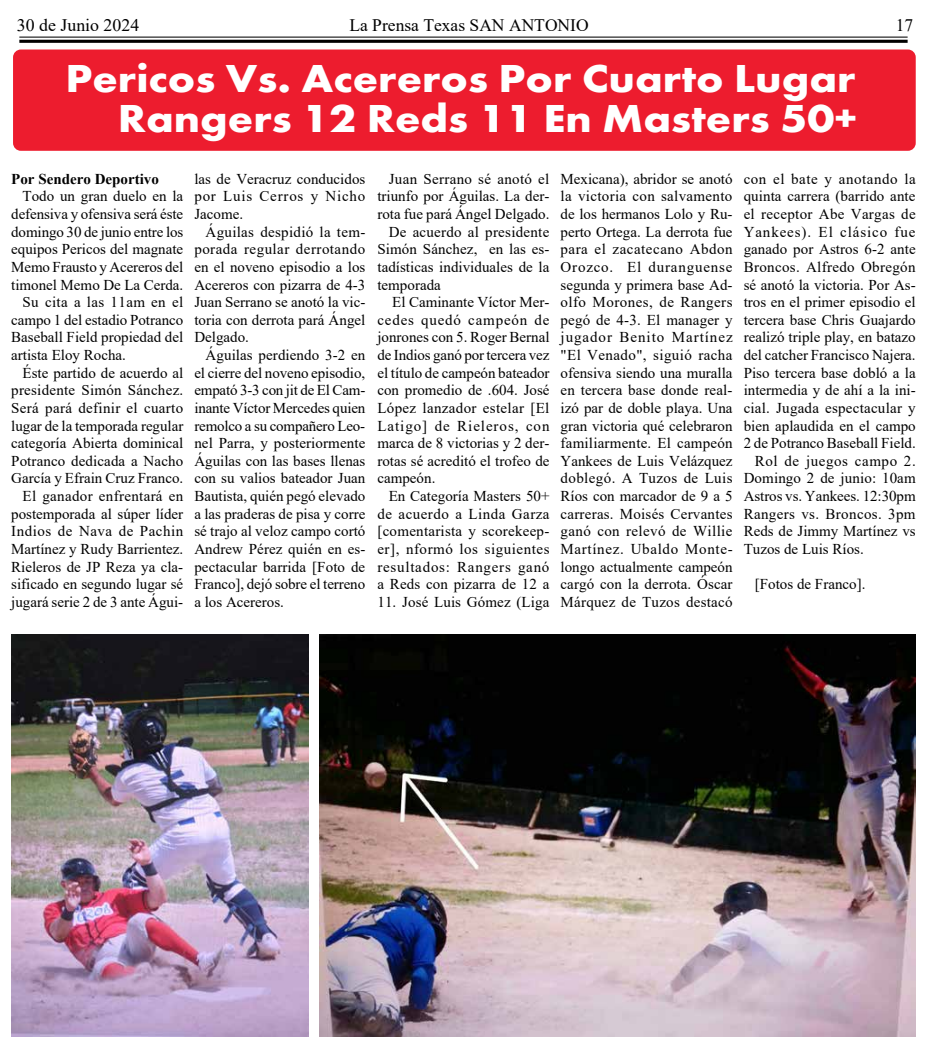
<style>
.page{position:relative;width:927px;height:1048px;background:#fff}
.page>*{position:absolute;margin:0;border:0;box-sizing:border-box;transform-origin:0 0}
.t1{font:700 40.5px/40.5px "Futura PT";color:#fff;text-align:right;scale:1.11 1}
.t2{font:17.5px "Times New Roman";color:#000}
.t3{font:15px/17.6px "Times New Roman";color:#000;text-align:justify}
.t4{font:15px "Times New Roman";letter-spacing:.02em;color:#000}
.t5{font:15px "Times New Roman";letter-spacing:.035em;color:#000}
.t6{font:15px "Times New Roman";letter-spacing:.06em;color:#000}
.t7{font:15px "Times New Roman";letter-spacing:.03em;color:#000}
.t8{font:15px "Times New Roman";letter-spacing:.05em;color:#000}
.t9{font:15px "Times New Roman";letter-spacing:.025em;color:#000}
.t10{font:700 15px "Times New Roman";color:#000}
.t11{font:15px "Times New Roman";letter-spacing:.055em;color:#000}
.t12{font:15px "Times New Roman";letter-spacing:.04em;color:#000}
</style>
<div class="page">
<hr style="left:19px;top:37px;width:888px;height:1px;background:#000">
<hr style="left:19px;top:40px;width:888px;height:3px;background:#000">
<div style="left:13px;top:50px;width:902px;height:101px;background:#ed1c2e;border-radius:8px"></div>
<img style="left:320px;top:635px;width:595px;height:401px">
<img style="left:11px;top:635px;width:297px;height:401px">
<p class="t2" style="left:17px;top:13px;width:124px">30 de Junio 2024</p>
<p class="t2" style="left:349px;top:13px;width:241px">La Prensa Texas SAN ANTONIO</p>
<p class="t2" style="left:895px;top:13px;width:19px">17</p>
<h1 class="t1" style="left:65px;top:57px;width:714px">Pericos Vs. Acereros Por Cuarto Lugar<br>Rangers 12 Reds 11 En Masters 50+</h1>
<p class="t10" style="left:11px;top:168px;width:149px">Por Sendero Deportivo</p>
<p class="t3" style="left:22px;top:187px;width:162px">Todo un gran duelo en la</p>
<p class="t3" style="left:11px;top:205px;width:173px">defensiva y ofensiva será éste</p>
<p class="t3" style="left:11px;top:222px;width:173px">domingo 30 de junio entre los</p>
<p class="t3" style="left:11px;top:240px;width:173px">equipos Pericos del magnate</p>
<p class="t3" style="left:11px;top:257px;width:173px">Memo Frausto y Acereros del</p>
<p class="t3" style="left:11px;top:275px;width:173px">timonel Memo De La Cerda.</p>
<p class="t4" style="left:22px;top:291px;width:162px">Su cita a las 11am en el</p>
<p class="t3" style="left:11px;top:310px;width:173px">campo 1 del estadio Potranco</p>
<p class="t3" style="left:11px;top:328px;width:173px">Baseball Field propiedad del</p>
<p class="t3" style="left:11px;top:346px;width:116px">artista Eloy Rocha.</p>
<p class="t3" style="left:22px;top:363px;width:162px">Éste partido de acuerdo al</p>
<p class="t3" style="left:11px;top:381px;width:173px">presidente Simón Sánchez.</p>
<p class="t4" style="left:11px;top:397px;width:173px">Será pará definir el cuarto</p>
<p class="t3" style="left:11px;top:416px;width:173px">lugar de la temporada regular</p>
<p class="t3" style="left:11px;top:434px;width:173px">categoría Abierta dominical</p>
<p class="t3" style="left:11px;top:451px;width:173px">Potranco dedicada a Nacho</p>
<p class="t3" style="left:11px;top:469px;width:173px">García y Efrain Cruz Franco.</p>
<p class="t4" style="left:22px;top:485px;width:162px">El ganador enfrentará en</p>
<p class="t3" style="left:11px;top:504px;width:173px">postemporada al súper líder</p>
<p class="t7" style="left:11px;top:521px;width:173px">Indios de Nava de Pachin</p>
<p class="t3" style="left:11px;top:539px;width:173px">Martínez y Rudy Barrientez.</p>
<p class="t3" style="left:11px;top:557px;width:173px">Rieleros de JP Reza ya cla-</p>
<p class="t3" style="left:11px;top:575px;width:173px">sificado en segundo lugar sé</p>
<p class="t3" style="left:11px;top:592px;width:173px">jugará serie 2 de 3 ante Águi-</p>
<p class="t3" style="left:194px;top:169px;width:172px">las de Veracruz conducidos por Luis Cerros y Nicho Jacome.</p>
<p class="t3" style="left:194px;top:222px;width:172px;text-indent:11px">Águilas despidió la tem&shy;porada regular derrotando en el noveno episodio a los Acereros con pizarra de 4-3<br>Juan Serrano se anotó la vic&shy;toria con derrota pará Ángel Delgado.</p>
<p class="t3" style="left:194px;top:346px;width:172px;text-indent:11px">Águilas perdiendo 3-2 en el cierre del noveno episodio, empató 3-3 con jit de El Cam&shy;inante Víctor Mercedes quien remolco a su compañero Leo&shy;nel Parra, y posteriormente Águilas con las bases llenas con su valios bateador Juan Bautista, quién pegó elevado a las praderas de pisa y corre sé trajo al veloz campo cortó Andrew Pérez quién en es&shy;pectacular barrida [Foto de Franco], dejó sobre el terreno a los Acereros.</p>
<p class="t4" style="left:388px;top:168px;width:162px">Juan Serrano sé anotó el</p>
<p class="t3" style="left:377px;top:187px;width:173px">triunfo por Águilas. La der-</p>
<p class="t3" style="left:377px;top:205px;width:173px">rota fue pará Ángel Delgado.</p>
<p class="t4" style="left:388px;top:221px;width:162px">De acuerdo al presidente</p>
<p class="t3" style="left:377px;top:240px;width:173px">Simón Sánchez, en las es-</p>
<p class="t3" style="left:377px;top:257px;width:173px">tadísticas individuales de la</p>
<p class="t3" style="left:377px;top:275px;width:65px">temporada</p>
<p class="t3" style="left:392px;top:293px;width:159px">El Caminante Víctor Mer-</p>
<p class="t11" style="left:377px;top:309px;width:173px">cedes quedó campeón de</p>
<p class="t3" style="left:377px;top:328px;width:173px">jonrones con 5. Roger Bernal</p>
<p class="t3" style="left:377px;top:346px;width:173px">de Indios ganó por tercera vez</p>
<p class="t3" style="left:377px;top:363px;width:173px">el título de campeón bateador</p>
<p class="t3" style="left:377px;top:381px;width:173px">con promedio de .604. José</p>
<p class="t4" style="left:377px;top:397px;width:173px">López lanzador estelar [El</p>
<p class="t6" style="left:377px;top:415px;width:173px">Latigo] de Rieleros, con</p>
<p class="t3" style="left:377px;top:434px;width:173px">marca de 8 victorias y 2 der-</p>
<p class="t3" style="left:377px;top:451px;width:173px">rotas sé acreditó el trofeo de</p>
<p class="t3" style="left:377px;top:469px;width:59px">campeón.</p>
<p class="t3" style="left:388px;top:487px;width:162px">En Categoría Masters 50+</p>
<p class="t7" style="left:377px;top:503px;width:173px">de acuerdo a Linda Garza</p>
<p class="t3" style="left:377px;top:522px;width:173px">[comentarista y scorekeep-</p>
<p class="t5" style="left:377px;top:538px;width:173px">er], nformó los siguientes</p>
<p class="t8" style="left:377px;top:556px;width:173px">resultados: Rangers ganó</p>
<p class="t3" style="left:377px;top:575px;width:173px">a Reds con pizarra de 12 a</p>
<p class="t3" style="left:377px;top:592px;width:173px">11. José Luis Gómez (Liga</p>
<p class="t3" style="left:560px;top:169px;width:173px">Mexicana), abridor se anotó la victoria con salvamento de los hermanos Lolo y Ru&shy;perto Ortega. La derrota fue para el zacatecano Abdon Orozco. El duranguense segunda y primera base Ad&shy;olfo Morones, de Rangers pegó de 4-3. El manager y jugador Benito Martínez "El Venado", siguió racha ofensiva siendo una muralla en tercera base donde real&shy;izó par de doble playa. Una gran victoria qué celebraron familiarmente. El campeón Yankees de Luis Velázquez doblegó. A Tuzos de Luis Ríos con marcador de 9 a 5 carreras. Moisés Cervantes ganó con relevó de Willie Martínez. Ubaldo Monte&shy;longo actualmente campeón cargó con la derrota. Óscar Márquez de Tuzos destacó</p>
<p class="t5" style="left:743px;top:168px;width:173px">con el bate y anotando la</p>
<p class="t3" style="left:743px;top:187px;width:173px">quinta carrera (barrido ante</p>
<p class="t4" style="left:743px;top:203px;width:173px">el receptor Abe Vargas de</p>
<p class="t6" style="left:743px;top:221px;width:173px">Yankees). El clásico fue</p>
<p class="t3" style="left:743px;top:240px;width:173px">ganado por Astros 6-2 ante</p>
<p class="t4" style="left:743px;top:256px;width:173px">Broncos. Alfredo Obregón</p>
<p class="t3" style="left:743px;top:275px;width:173px">sé anotó la victoria. Por As-</p>
<p class="t3" style="left:743px;top:293px;width:173px">tros en el primer episodio el</p>
<p class="t3" style="left:743px;top:310px;width:173px">tercera base Chris Guajardo</p>
<p class="t3" style="left:743px;top:328px;width:173px">realizó triple play, en batazo</p>
<p class="t3" style="left:743px;top:346px;width:173px">del catcher Francisco Najera.</p>
<p class="t3" style="left:743px;top:363px;width:173px">Piso tercera base dobló a la</p>
<p class="t3" style="left:743px;top:381px;width:173px">intermedia y de ahí a la ini-</p>
<p class="t3" style="left:743px;top:398px;width:173px">cial. Jugada espectacular y</p>
<p class="t3" style="left:743px;top:416px;width:173px">bien aplaudida en el campo</p>
<p class="t3" style="left:743px;top:434px;width:173px">2 de Potranco Baseball Field.</p>
<p class="t12" style="left:754px;top:450px;width:162px">Rol de juegos campo 2.</p>
<p class="t3" style="left:743px;top:469px;width:173px">Domingo 2 de junio: 10am</p>
<p class="t3" style="left:743px;top:487px;width:173px">Astros vs. Yankees. 12:30pm</p>
<p class="t9" style="left:743px;top:503px;width:173px">Rangers vs. Broncos. 3pm</p>
<p class="t3" style="left:743px;top:522px;width:173px">Reds de Jimmy Martínez vs</p>
<p class="t3" style="left:743px;top:539px;width:121px">Tuzos de Luis Ríos.</p>
<p class="t3" style="left:754px;top:575px;width:112px">[Fotos de Franco].</p>
</div>
